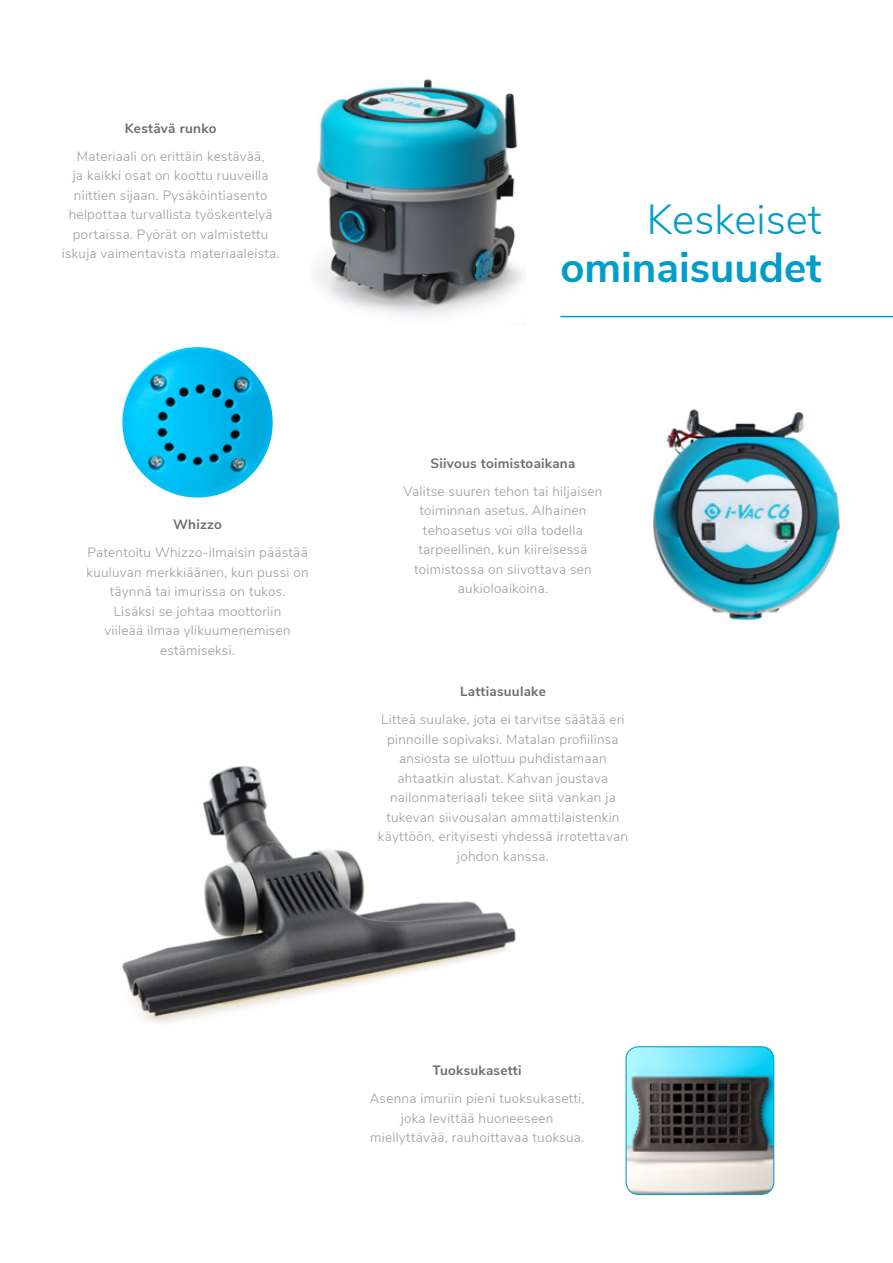
<style>
.page{position:relative;width:893px;height:1263px;background:#fff}
.page>*{position:absolute;margin:0;border:0;box-sizing:border-box;transform-origin:0 0}
.t1{font:700 42px "Nunito Sans";color:#009dca}
.t2{font:300 42px "Nunito Sans";color:#009dca}
.t3{font:300 13.5px/19.5px "Nunito Sans";letter-spacing:.02em;color:#9b9999;text-align:center}
.t4{font:700 13.5px "Nunito Sans";letter-spacing:.02em;color:#6f6c72}
</style>
<div class="page">
<hr style="left:560px;top:316px;width:333px;height:1px;background:#009dca">
<img style="left:122px;top:766px;width:394px;height:257px">
<img style="left:122px;top:347px;width:151px;height:150px;border-radius:75px">
<img style="left:315px;top:79px;width:209px;height:237px">
<img style="left:653px;top:409px;width:187px;height:212px">
<img style="left:627px;top:1047px;width:147px;height:147px">
<div style="left:625px;top:1046px;width:149px;height:149px;border:1px solid #009dca;border-radius:13px"></div>
<p class="t4" style="left:125px;top:118px;width:93px">Kestävä runko</p>
<p class="t3" style="left:62px;top:145px;width:219px">Materiaali on erittäin kestävää,<br>ja kaikki osat on koottu ruuveilla niittien sijaan. Pysäköintiasento helpottaa turvallista työskentelyä portaissa. Pyörät on valmistettu iskuja vaimentavista materiaaleista.</p>
<p class="t4" style="left:173px;top:514px;width:51px">Whizzo</p>
<p class="t3" style="left:87px;top:542px;width:224px">Patentoitu Whizzo-ilmaisin päästää kuuluvan merkkiäänen, kun pussi on täynnä tai imurissa on tukos.<br>Lisäksi se johtaa moottoriin<br>viileää ilmaa ylikuumenemisen estämiseksi.</p>
<h1 class="t2" style="left:647px;top:189px;width:176px">Keskeiset</h1>
<h1 class="t1" style="left:560px;top:236px;width:263px">ominaisuudet</h1>
<p class="t4" style="left:430px;top:453px;width:146px">Siivous toimistoaikana</p>
<p class="t3" style="left:404px;top:480px;width:200px">Valitse suuren tehon tai hiljaisen toiminnan asetus. Alhainen tehoasetus voi olla todella tarpeellinen, kun kiireisessä toimistossa on siivottava sen aukioloaikoina.</p>
<p class="t4" style="left:460px;top:682px;width:87px">Lattiasuulake</p>
<p class="t3" style="left:378px;top:709px;width:252px">Litteä suulake, jota ei tarvitse säätää eri pinnoille sopivaksi. Matalan profiilinsa ansiosta se ulottuu puhdistamaan ahtaatkin alustat. Kahvan joustava nailonmateriaali tekee siitä vankan ja tukevan siivousalan ammattilaistenkin käyttöön, erityisesti yhdessä irrotettavan johdon kanssa.</p>
<p class="t4" style="left:433px;top:1061px;width:90px">Tuoksukasetti</p>
<p class="t3" style="left:370px;top:1088px;width:216px">Asenna imuriin pieni tuoksukasetti, joka levittää huoneeseen miellyttävää, rauhoittavaa tuoksua.</p>
</div>
